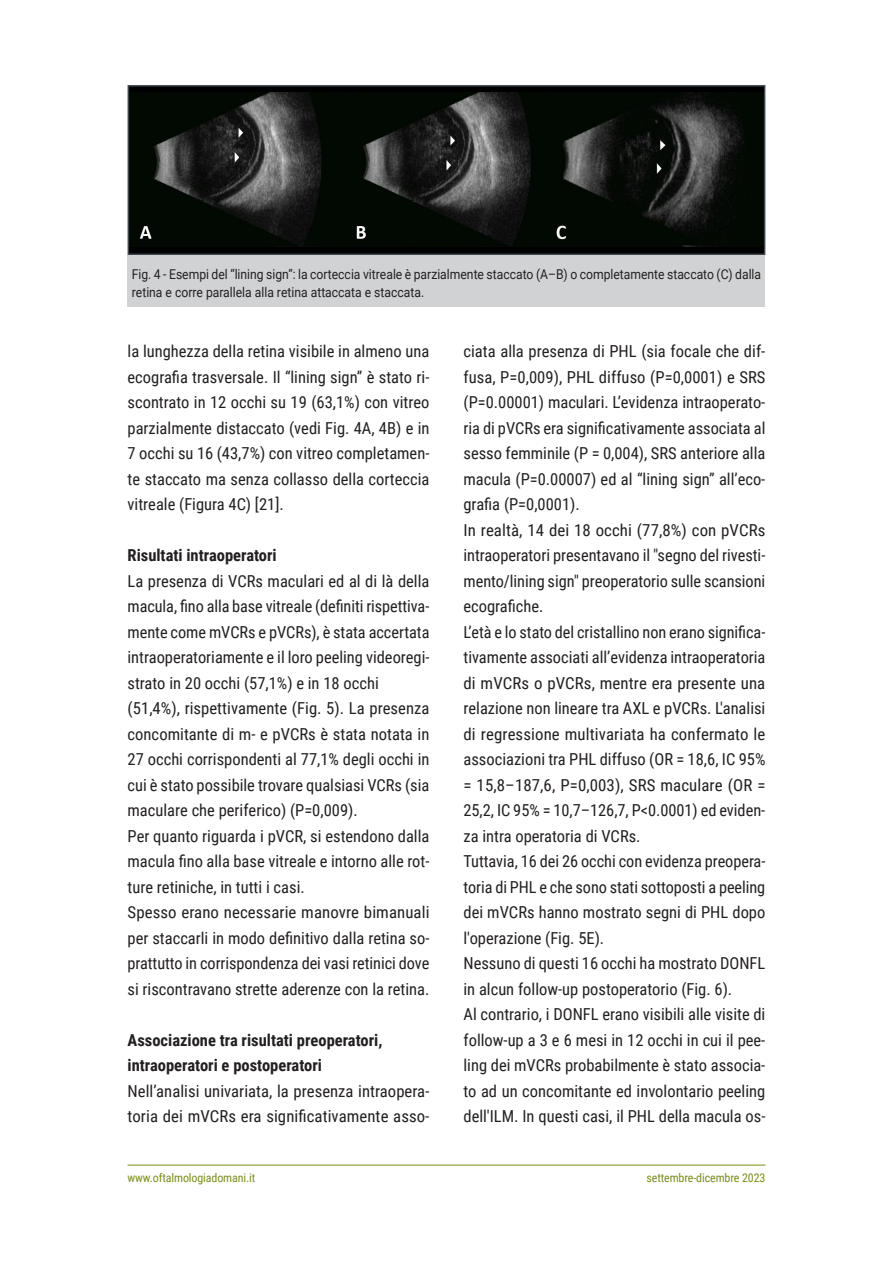
<style>
.page{position:relative;width:893px;height:1263px;background:#fff}
.page>*{position:absolute;margin:0;border:0;box-sizing:border-box;transform-origin:0 0}
.t1{font:16.5px/25.5px "Roboto Condensed";color:#231f20}
.t2{font:700 16.5px/25.5px "Roboto Condensed";color:#231f20}
.t3{font:13.5px/18px "Roboto";color:#231f20;scale:.9 1}
.t4{font:12px "Roboto Condensed";letter-spacing:-.01em;color:#7a8f1c}
</style>
<div class="page">
<hr style="left:128px;top:1165px;width:637px;height:1px;background:#7a8f1c">
<div style="left:128px;top:86px;width:637px;height:168px;background:#000003"></div>
<img style="left:139px;top:92px;width:607px;height:154px">
<div style="left:128px;top:85px;width:637px;height:170px;border:2px solid #41494e"></div>
<div style="left:128px;top:255px;width:637px;height:51px;background:#d1d2d4"></div>
<p class="t3" style="left:132px;top:264px;width:701px">Fig. 4 - Esempi del “lining sign”: la corteccia vitreale è parzialmente staccato (A–B) o completamente staccato (C) dalla retina e corre parallela alla retina attaccata e staccata.</p>
<p class="t1" style="left:128px;top:338px;width:303px;text-align:justify">la lunghezza della retina visibile in almeno una ecografia trasversale. Il “lining sign” è stato ri&shy;scontrato in 12 occhi su 19 (63,1%) con vitreo parzialmente distaccato (vedi Fig. 4A, 4B) e in 7 occhi su 16 (43,7%) con vitreo completamen&shy;te staccato ma senza collasso della corteccia vitreale (Figura 4C) [21].</p>
<p class="t2" style="left:128px;top:542px;width:151px">Risultati intraoperatori</p>
<p class="t1" style="left:128px;top:567px;width:303px">La presenza di VCRs maculari ed al di là della macula, fino alla base vitreale (definiti rispettiva&shy;mente come mVCRs e pVCRs), è stata accertata intraoperatoriamente e il loro peeling videoregi&shy;strato in 20 occhi (57,1%) e in 18 occhi (51,4%), rispettivamente (Fig. 5). La presenza concomitante di m- e pVCRs è stata notata in 27 occhi corrispondenti al 77,1% degli occhi in cui è stato possibile trovare qualsiasi VCRs (sia maculare che periferico) (P=0,009).<br>Per quanto riguarda i pVCR, si estendono dalla macula fino alla base vitreale e intorno alle rot&shy;ture retiniche, in tutti i casi.<br>Spesso erano necessarie manovre bimanuali per staccarli in modo definitivo dalla retina so&shy;prattutto in corrispondenza dei vasi retinici dove si riscontravano strette aderenze con la retina.</p>
<p class="t2" style="left:128px;top:1026px;width:256px">Associazione tra risultati preoperatori, intraoperatori e postoperatori</p>
<p class="t1" style="left:128px;top:1077px;width:303px">Nell’analisi univariata, la presenza intraopera&shy;toria dei mVCRs era significativamente asso-</p>
<p class="t1" style="left:463px;top:338px;width:303px">ciata alla presenza di PHL (sia focale che dif&shy;fusa, P=0,009), PHL diffuso (P=0,0001) e SRS (P=0.00001) maculari. L’evidenza intraoperato&shy;ria di pVCRs era significativamente associata al sesso femminile (P = 0,004), SRS anteriore alla macula (P=0.00007) ed al “lining sign” all’eco&shy;grafia (P=0,0001).<br>In realtà, 14 dei 18 occhi (77,8%) con pVCRs intraoperatori presentavano il "segno del rivesti&shy;mento/lining sign" preoperatorio sulle scansioni ecografiche.<br>L’età e lo stato del cristallino non erano significa&shy;tivamente associati all’evidenza intraoperatoria di mVCRs o pVCRs, mentre era presente una relazione non lineare tra AXL e pVCRs. L'analisi di regressione multivariata ha confermato le associazioni tra PHL diffuso (OR = 18,6, IC 95% = 15,8–187,6, P=0,003), SRS maculare (OR = 25,2, IC 95% = 10,7–126,7, P&lt;0.0001) ed eviden&shy;za intra operatoria di VCRs.<br>Tuttavia, 16 dei 26 occhi con evidenza preopera&shy;toria di PHL e che sono stati sottoposti a peeling dei mVCRs hanno mostrato segni di PHL dopo l'operazione (Fig. 5E).<br>Nessuno di questi 16 occhi ha mostrato DONFL in alcun follow-up postoperatorio (Fig. 6).<br>Al contrario, i DONFL erano visibili alle visite di follow-up a 3 e 6 mesi in 12 occhi in cui il pee&shy;ling dei mVCRs probabilmente è stato associa&shy;to ad un concomitante ed involontario peeling dell'ILM. In questi casi, il PHL della macula os-</p>
<p class="t4" style="left:128px;top:1169px;width:129px">www.oftalmologiadomani.it</p>
<p class="t4" style="left:646px;top:1169px;width:120px">settembre-dicembre 2023</p>
</div>
